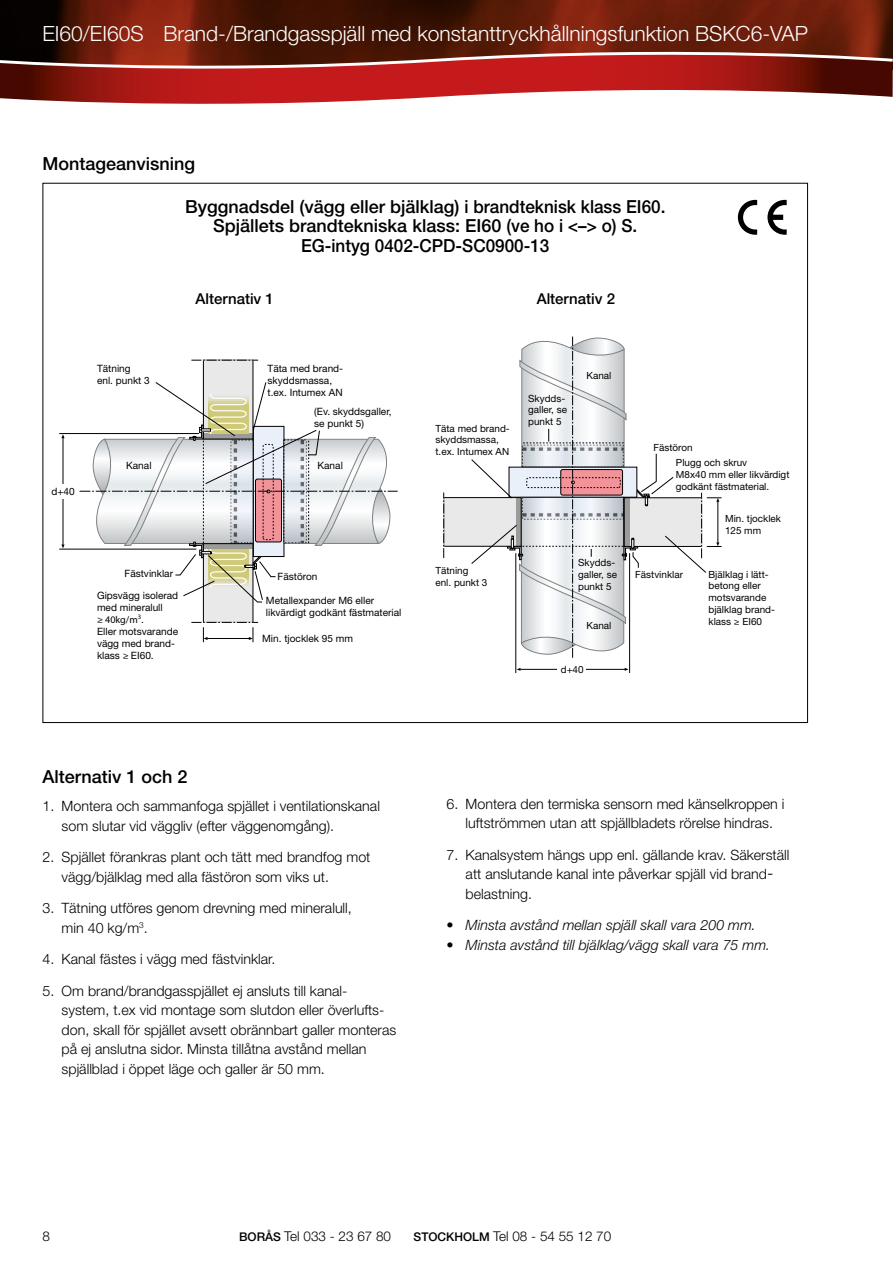
<style>
.page{position:relative;width:893px;height:1263px;background:#fff}
.page>*{position:absolute;margin:0;border:0;box-sizing:border-box;transform-origin:0 0}
.t1{font:300 21px "Helvetica Neue LT Std";color:#fff}
.t2{font:500 18px/19.5px "Helvetica Neue LT Std";color:#000;text-align:center}
.t3{font:500 15px "Helvetica Neue LT Std";color:#000}
.t4{font:300 14.25px/19.5px "Helvetica Neue LT Std";color:#000}
.t5{font:italic 300 14.25px "Helvetica Neue LT Std";color:#000}
.t6{font:300 13.5px "Helvetica Neue LT Std";color:#000}
.t7{font:10.05px/12.1px "Helvetica Neue";color:#000}
.t8{font:10.05px "Myriad Pro";color:#000}
.t9{font:9.9px/11.9px "Helvetica Neue";color:#000}
.s1{font-family:"Helvetica Neue"}
.s2{font-family:"Myriad Pro"}
.s3{font-weight:500;font-size:12px}
</style>
<div class="page">
<img style="left:0;top:0;width:893px;height:45px">
<svg style="left:0;top:79px;width:893px;height:25px"></svg>
<svg style="left:0;top:45px;width:893px;height:34px;background:#8e2b23"></svg>
<div style="left:203px;top:544px;width:50px;height:78px;background:#e9e9e9"></div>
<div style="left:203px;top:543px;width:50px;height:80px;border:1px solid #000"></div>
<div style="left:203px;top:360px;width:50px;height:79px;background:#e9e9e9"></div>
<div style="left:203px;top:360px;width:50px;height:79px;border:1px solid #000"></div>
<svg style="left:191px;top:360px;width:67px;height:1px"></svg>
<svg style="left:191px;top:622px;width:67px;height:20px"></svg>
<hr style="left:63px;top:438px;width:1px;height:107px;background:#000">
<hr style="left:59px;top:549px;width:137px;height:1px;background:#000">
<hr style="left:59px;top:433px;width:140px;height:1px;background:#000">
<svg style="left:61px;top:434px;width:4px;height:4px"></svg>
<svg style="left:61px;top:544px;width:4px;height:4px"></svg>
<div style="left:59px;top:484px;width:8px;height:15px;background:#fff"></div>
<svg style="left:80px;top:382px;width:318px;height:220px"></svg>
<div style="left:444px;top:498px;width:77px;height:48px;background:#e9e9e9"></div>
<div style="left:443px;top:497px;width:78px;height:49px;border:1px solid #000"></div>
<svg style="left:443px;top:492px;width:1px;height:66px"></svg>
<hr style="left:520px;top:669px;width:105px;height:1px;background:#000">
<hr style="left:629px;top:553px;width:1px;height:120px;background:#000">
<hr style="left:516px;top:553px;width:1px;height:120px;background:#000">
<div style="left:558px;top:664px;width:28px;height:11px;background:#fff"></div>
<svg style="left:471px;top:337px;width:250px;height:321px"></svg>
<svg style="left:767px;top:200px;width:20px;height:35px"></svg>
<svg style="left:738px;top:200px;width:19px;height:35px"></svg>
<h1 class="t1" style="left:43px;top:21px;width:767px">EI60/EI60S Brand-/Brandgasspjäll med konstanttryckhållningsfunktion BSKC6-VAP</h1>
<p class="t2" style="left:43px;top:154px;width:154px">Montageanvisning</p>
<p class="t2" style="left:185px;top:196px;width:482px">Byggnadsdel (vägg eller bjälklag) i brandteknisk klass EI60.<br>Spjällets brandtekniska klass: EI60 (ve ho i &lt;–&gt; o) S.<br>EG-intyg 0402-CPD-SC0900-13</p>
<p class="t3" style="left:196px;top:290px;width:80px">Alternativ 1</p>
<p class="t3" style="left:537px;top:290px;width:80px">Alternativ 2</p>
<p class="t7" style="left:51px;top:485px;width:25px">d+40</p>
<p class="t7" style="left:97px;top:362px;width:54px">Tätning<br>enl. punkt 3</p>
<p class="t7" style="left:268px;top:362px;width:77px">Täta med brand&shy;skyddsmassa, t.ex. Intumex AN</p>
<p class="t7" style="left:314px;top:405px;width:79px">(Ev. skyddsgaller, se punkt 5)</p>
<p class="t7" style="left:126px;top:459px;width:27px">Kanal</p>
<p class="t7" style="left:317px;top:459px;width:27px">Kanal</p>
<p class="t7" style="left:125px;top:567px;width:50px">Fästvinklar</p>
<p class="t7" style="left:97px;top:589px;width:83px">Gipsvägg isolerad med mineralull</p>
<p class="t8" style="left:97px;top:613px;width:48px">≥ 40kg/m<sup>3</sup><span class="s1">.</span></p>
<p class="t7" style="left:97px;top:625px;width:83px">Eller motsvarande vägg med brand&shy;klass <span class="s2">≥</span> EI60.</p>
<p class="t7" style="left:278px;top:570px;width:41px">Fästöron</p>
<p class="t7" style="left:266px;top:594px;width:137px">Metallexpander M6 eller likvärdigt godkänt fästmaterial</p>
<p class="t7" style="left:262px;top:632px;width:92px">Min. tjocklek 95 mm</p>
<p class="t9" style="left:435px;top:422px;width:76px">Täta med brand&shy;skyddsmassa, t.ex. Intumex AN</p>
<p class="t9" style="left:435px;top:564px;width:53px">Tätning<br>enl. punkt 3</p>
<p class="t9" style="left:528px;top:392px;width:40px">Skydds&shy;galler, se punkt 5</p>
<p class="t9" style="left:586px;top:370px;width:26px">Kanal</p>
<p class="t9" style="left:578px;top:556px;width:40px">Skydds&shy;galler, se punkt 5</p>
<p class="t9" style="left:586px;top:619px;width:26px">Kanal</p>
<p class="t9" style="left:561px;top:663px;width:24px">d+40</p>
<p class="t9" style="left:653px;top:441px;width:41px">Fästöron</p>
<p class="t9" style="left:676px;top:457px;width:115px">Plugg och skruv<br>M8x40 mm eller likvärdigt godkänt fästmaterial.</p>
<p class="t9" style="left:635px;top:568px;width:49px">Fästvinklar</p>
<p class="t9" style="left:725px;top:512px;width:57px">Min. tjocklek<br>125 mm</p>
<p class="t9" style="left:708px;top:568px;width:68px">Bjälklag i lätt&shy;betong eller motsvarande bjälklag brand&shy;klass <span class="s2">≥</span> EI60</p>
<p class="t2" style="left:43px;top:766px;width:147px">Alternativ 1 och 2</p>
<p class="t4" style="left:62px;top:796px;width:320px;text-indent:-19px">1. Montera och sammanfoga spjället i ventilationskanal som slutar vid väggliv (efter väggenomgång).</p>
<p class="t4" style="left:62px;top:847px;width:310px;text-indent:-19px">2. Spjället förankras plant och tätt med brandfog mot vägg/bjälklag med alla fästöron som viks ut.</p>
<p class="t4" style="left:62px;top:898px;width:292px;text-indent:-19px">3. Tätning utföres genom drevning med mineralull, min 40 kg/m<sup>3</sup>.</p>
<p class="t4" style="left:43px;top:949px;width:234px">4. Kanal fästes i vägg med fästvinklar.</p>
<p class="t4" style="left:62px;top:980px;width:336px;text-indent:-19px">5. Om brand/brandgasspjället ej ansluts till kanal&shy;system, t.ex vid montage som slutdon eller överlufts&shy;don, skall för spjället avsett obrännbart galler monteras på ej anslutna sidor. Minsta tillåtna avstånd mellan spjällblad i öppet läge och galler är 50 mm.</p>
<p class="t4" style="left:446px;top:794px;width:339px;text-align:center">6. Montera den termiska sensorn med känselkroppen i luftströmmen utan att spjällbladets rörelse hindras.</p>
<p class="t4" style="left:466px;top:845px;width:325px;text-indent:-19px">7. Kanalsystem hängs upp enl. gällande krav. Säkerställ att anslutande kanal inte påverkar spjäll vid brand&shy;belastning.</p>
<p class="t5" style="left:446px;top:917px;width:311px">• Minsta avstånd mellan spjäll skall vara 200 mm.</p>
<p class="t5" style="left:446px;top:936px;width:325px">• Minsta avstånd till bjälklag/vägg skall vara 75 mm.</p>
<p class="t6" style="left:43px;top:1228px;width:9px">8</p>
<p class="t6" style="left:239px;top:1228px;width:153px"><span class="s3">BORÅS</span> Tel 033 - 23 67 80</p>
<p class="t6" style="left:414px;top:1228px;width:199px"><span class="s3">STOCKHOLM</span> Tel 08 - 54 55 12 70</p>
</div>
